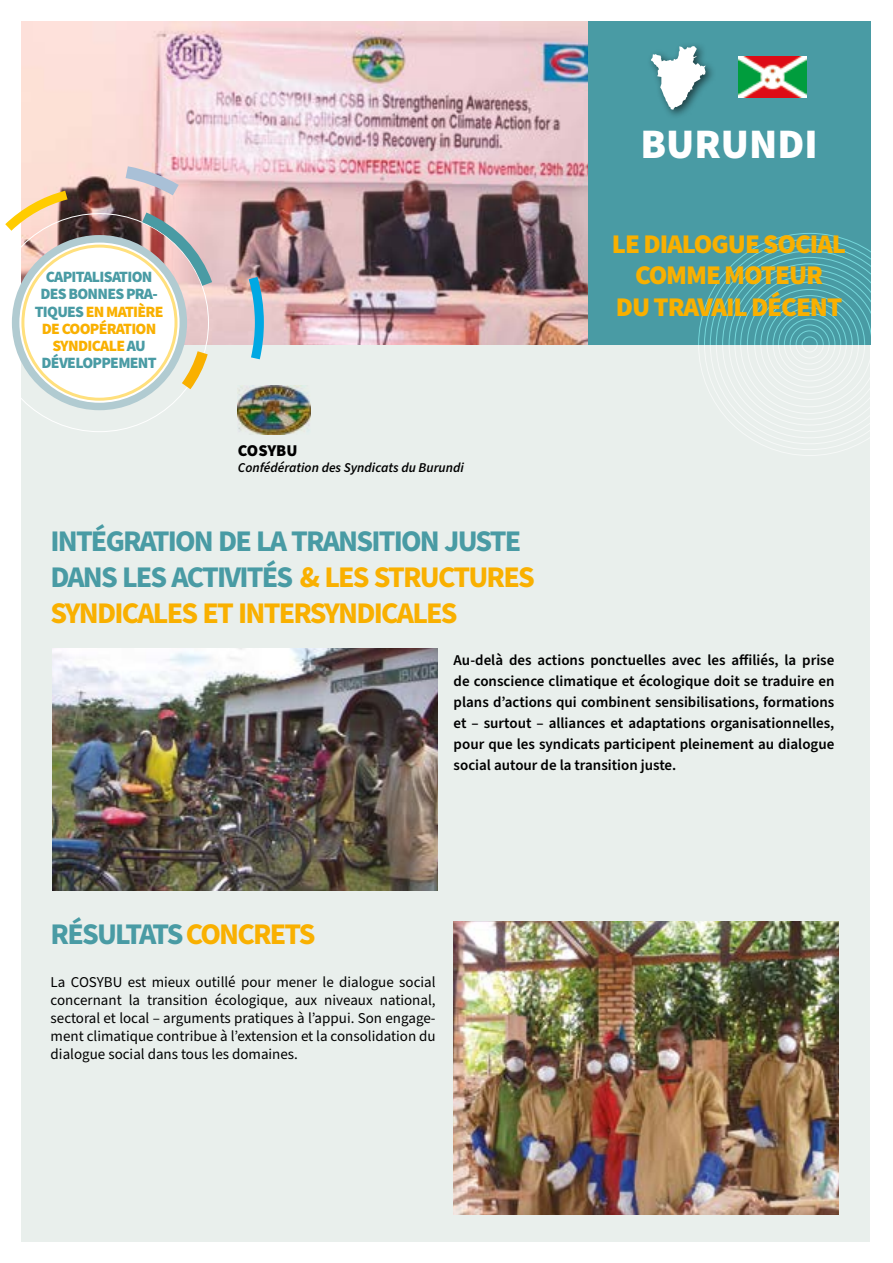
<style>
.page{position:relative;width:893px;height:1263px;background:#fff}
.page>*{position:absolute;margin:0;border:0;box-sizing:border-box;transform-origin:0 0}
.t1{font:900 42px "Source Sans Pro";color:#fff}
.t2{font:700 30px/36px "Source Sans Pro";letter-spacing:-.06em;color:#499ba4}
.t3{font:900 27px/31.5px "Source Sans Pro";letter-spacing:-.04em;color:#f9b000;text-align:center}
.t4{font:900 16.5px "Source Sans Pro";color:#000}
.t5{font:900 15.75px/17.2px "Source Sans Pro";letter-spacing:-.045em;color:#499ba4;text-align:center}
.t6{font:600 15px/21px "Source Sans Pro";color:#000;text-align:justify}
.t7{font:15px/18px "Source Sans Pro";color:#000;text-align:justify}
.t8{font:italic 600 13.5px "Source Sans Pro";color:#000}
.s1{color:#f9b000}
</style>
<div class="page">
<div style="left:21px;top:196px;width:849px;height:1046px;background:#e9efec"></div>
<img style="left:21px;top:21px;width:567px;height:323px">
<div style="left:588px;top:21px;width:282px;height:323px;background:#499ba4"></div>
<div style="left:647px;top:41px;width:69px;height:79px;background:#000;opacity:.6"></div>
<svg style="left:651px;top:46px;width:55px;height:64px"></svg>
<svg style="left:12px;top:213px;width:197px;height:219px"></svg>
<svg style="left:16px;top:239px;width:167px;height:167px"></svg>
<div style="left:12px;top:235px;width:175px;height:175px;border:8px solid #b1cbd1;border-radius:50%"></div>
<svg style="left:242px;top:267px;width:26px;height:93px"></svg>
<svg style="left:171px;top:340px;width:45px;height:61px"></svg>
<svg style="left:5px;top:184px;width:72px;height:56px"></svg>
<svg style="left:113px;top:158px;width:108px;height:139px"></svg>
<div style="left:23px;top:246px;width:153px;height:153px;background:#fff;border-radius:50%"></div>
<div style="left:21px;top:245px;width:157px;height:156px;border:3px solid #ffe07d;border-radius:50%"></div>
<img style="left:739px;top:57px;width:67px;height:40px">
<svg style="left:698px;top:233px;width:173px;height:223px"></svg>
<div style="left:773px;top:307px;width:74px;height:74px;border:1px solid #fff;border-radius:50%"></div>
<div style="left:778px;top:313px;width:63px;height:63px;border:1px solid #fff;border-radius:50%"></div>
<div style="left:784px;top:319px;width:51px;height:51px;border:1px solid #fff;border-radius:50%"></div>
<div style="left:790px;top:324px;width:40px;height:40px;border:1px solid #fff;border-radius:50%"></div>
<div style="left:796px;top:330px;width:28px;height:28px;border:1px solid #fff;border-radius:50%"></div>
<div style="left:802px;top:336px;width:16px;height:16px;border:1px solid #fff;border-radius:50%"></div>
<img style="left:238px;top:385px;width:72px;height:50px">
<img style="left:453px;top:922px;width:386px;height:292px">
<img style="left:52px;top:649px;width:385px;height:241px">
<p class="t5" style="left:35px;top:269px;width:130px">CAPITALISATION<br>DES BONNES PRA-<br>TIQUES <span class="s1">EN MATIÈRE<br>DE COOPÉRATION<br>SYNDICALE</span> AU<br>DÉVELOPPEMENT</p>
<p class="t4" style="left:238px;top:439px;width:61px">COSYBU</p>
<p class="t8" style="left:238px;top:459px;width:227px">Confédération des Syndicats du Burundi</p>
<h2 class="t2" style="left:50px;top:524px;width:486px">INTÉGRATION DE LA TRANSITION JUSTE<br>DANS LES ACTIVITÉS <span class="s1">&amp; LES STRUCTURES<br>SYNDICALES ET INTERSYNDICALES</span></h2>
<h1 class="t1" style="left:640px;top:115px;width:179px">BURUNDI</h1>
<h3 class="t3" style="left:612px;top:229px;width:236px">LE DIALOGUE SOCIAL<br>COMME MOTEUR<br>DU TRAVAIL DÉCENT</h3>
<p class="t6" style="left:454px;top:650px;width:382px">Au-delà des actions ponctuelles avec les affiliés, la prise de conscience climatique et écologique doit se traduire en plans d’actions qui combinent sensibilisations, formations et – surtout – alliances et adaptations organisationnelles, pour que les syndicats participent pleinement au dialogue social autour de la transition juste.</p>
<h2 class="t2" style="left:51px;top:917px;width:266px">RÉSULTATS<span class="s1">CONCRETS</span></h2>
<p class="t7" style="left:51px;top:973px;width:386px">La COSYBU est mieux outillé pour mener le dialogue social concernant la transition écologique, aux niveaux national, sectoral et local – arguments pratiques à l’appui. Son engage&shy;ment climatique contribue à l’extension et la consolidation du dialogue social dans tous les domaines.</p>
</div>
